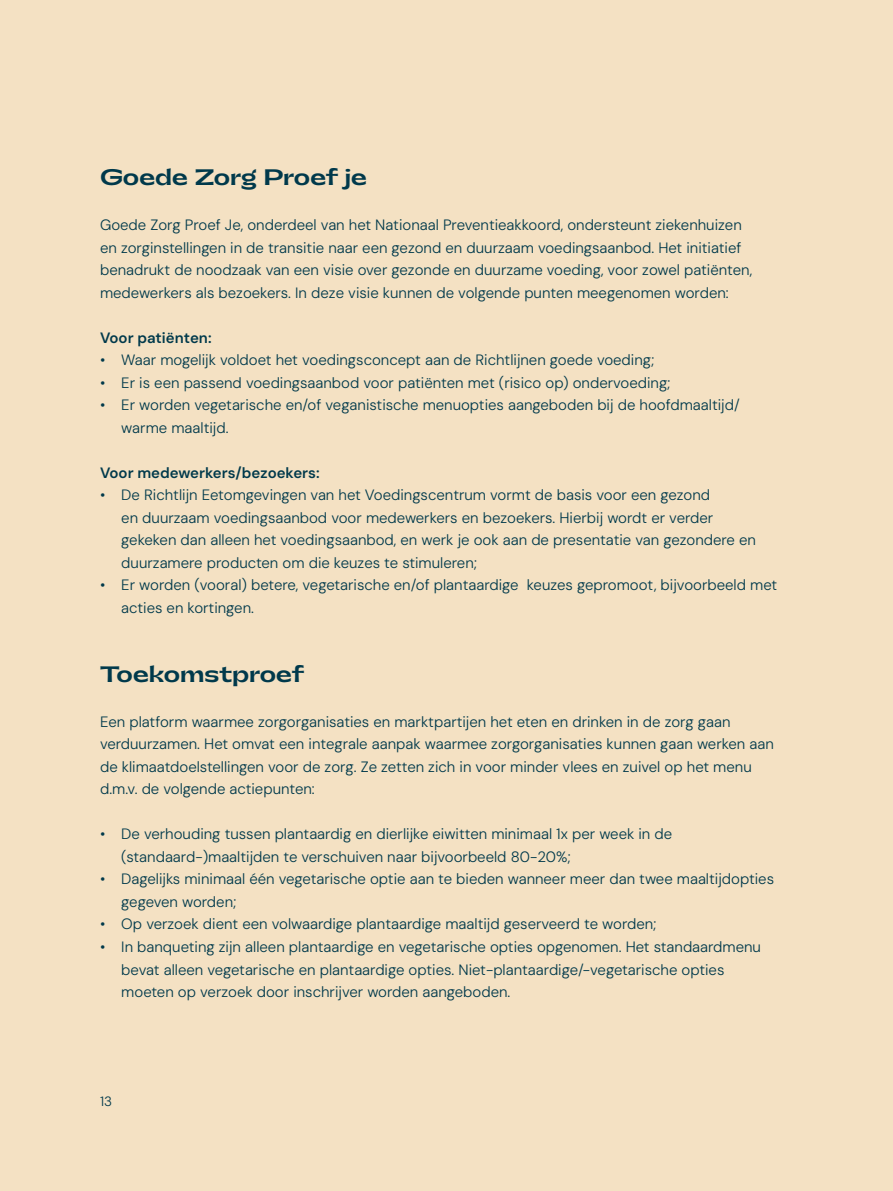
<style>
.page{position:relative;width:893px;height:1191px;background:#f4e1c3}
.page>*{position:absolute;margin:0;border:0;box-sizing:border-box;transform-origin:0 0}
.t1{font:600 21px "PP Gatwick Jumbo";letter-spacing:-.005em;color:#00394b}
.t2{font:300 15px/22.5px "DM Sans";color:#00394b}
.t3{font:15px "DM Sans 9 pt";color:#00394b}
.t4{font:300 13.5px "DM Sans";color:#00394b}
</style>
<div class="page">
<h1 class="t1" style="left:100px;top:168px;width:268px">Goede Zorg Proef je</h1>
<p class="t2" style="left:100px;top:214px;width:654px">Goede Zorg Proef Je, onderdeel van het Nationaal Preventieakkoord, ondersteunt ziekenhuizen en zorginstellingen in de transitie naar een gezond en duurzaam voedingsaanbod. Het initiatief benadrukt de noodzaak van een visie over gezonde en duurzame voeding, voor zowel patiënten, medewerkers als bezoekers. In deze visie kunnen de volgende punten meegenomen worden:</p>
<p class="t3" style="left:100px;top:331px;width:113px">Voor patiënten:</p>
<p class="t2" style="left:100px;top:349px;width:556px">• Waar mogelijk voldoet het voedingsconcept aan de Richtlijnen goede voeding;</p>
<p class="t2" style="left:100px;top:371px;width:572px">• Er is een passend voedingsaanbod voor patiënten met (risico op) ondervoeding;</p>
<p class="t2" style="left:121px;top:394px;width:620px;text-indent:-21px">• Er worden vegetarische en/of veganistische menuopties aangeboden bij de hoofdmaaltijd/ warme maaltijd.</p>
<p class="t3" style="left:100px;top:466px;width:221px">Voor medewerkers/bezoekers:</p>
<p class="t2" style="left:121px;top:484px;width:636px;text-indent:-21px">• De Richtlijn Eetomgevingen van het Voedingscentrum vormt de basis voor een gezond<br>en duurzaam voedingsaanbod voor medewerkers en bezoekers. Hierbij wordt er verder gekeken dan alleen het voedingsaanbod, en werk je ook aan de presentatie van gezondere en duurzamere producten om die keuzes te stimuleren;</p>
<p class="t2" style="left:121px;top:574px;width:657px;text-indent:-21px">• Er worden (vooral) betere, vegetarische en/of plantaardige keuzes gepromoot, bijvoorbeeld met acties en kortingen.</p>
<h1 class="t1" style="left:100px;top:665px;width:206px">Toekomstproef</h1>
<p class="t2" style="left:100px;top:710px;width:675px">Een platform waarmee zorgorganisaties en marktpartijen het eten en drinken in de zorg gaan verduurzamen. Het omvat een integrale aanpak waarmee zorgorganisaties kunnen gaan werken aan de klimaatdoelstellingen voor de zorg. Ze zetten zich in voor minder vlees en zuivel op het menu d.m.v. de volgende actiepunten:</p>
<p class="t2" style="left:121px;top:823px;width:552px;text-indent:-21px">• De verhouding tussen plantaardig en dierlijke eiwitten minimaal 1x per week in de (standaard-)maaltijden te verschuiven naar bijvoorbeeld 80-20%;</p>
<p class="t2" style="left:121px;top:868px;width:654px;text-indent:-21px">• Dagelijks minimaal één vegetarische optie aan te bieden wanneer meer dan twee maaltijdopties gegeven worden;</p>
<p class="t2" style="left:100px;top:913px;width:558px">• Op verzoek dient een volwaardige plantaardige maaltijd geserveerd te worden;</p>
<p class="t2" style="left:121px;top:935px;width:641px;text-indent:-21px">• In banqueting zijn alleen plantaardige en vegetarische opties opgenomen. Het standaardmenu bevat alleen vegetarische en plantaardige opties. Niet-plantaardige/-vegetarische opties moeten op verzoek door inschrijver worden aangeboden.</p>
<p class="t4" style="left:100px;top:1093px;width:14px">13</p>
</div>
